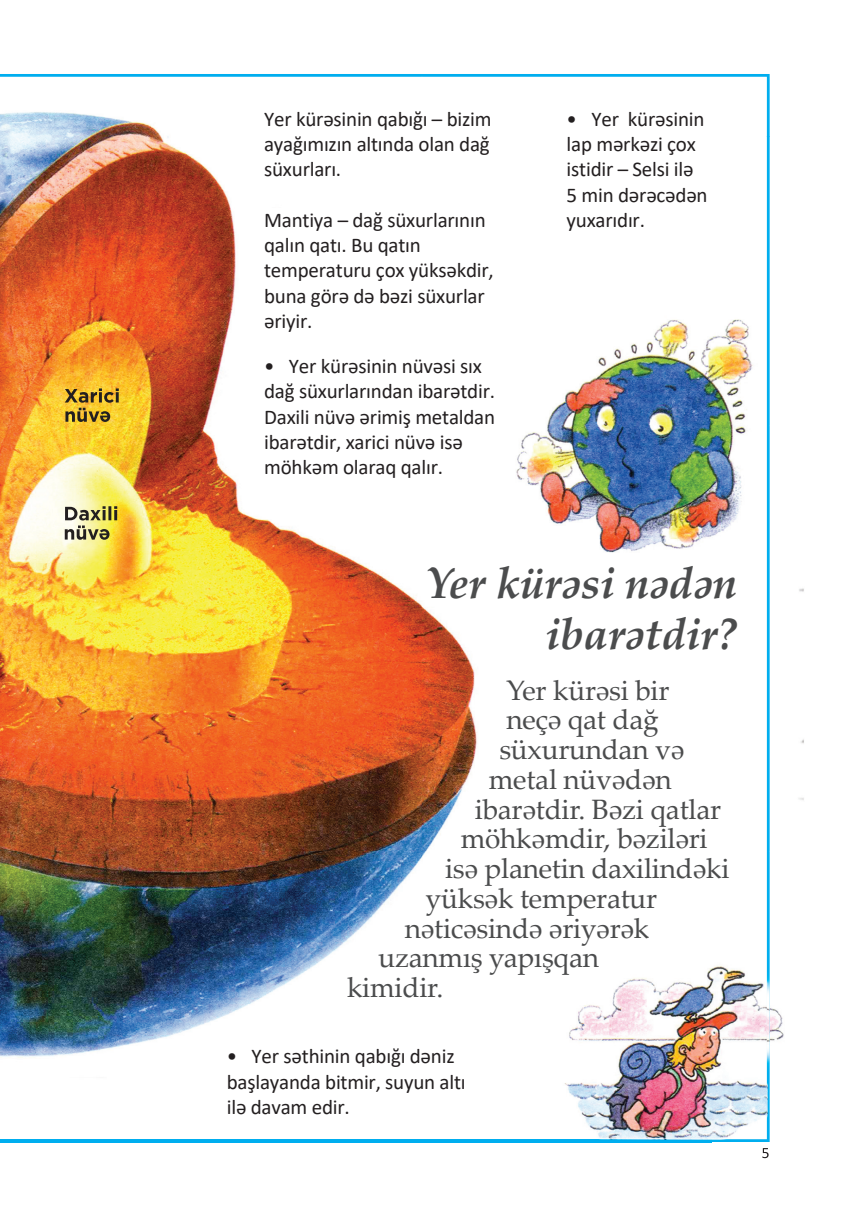
<style>
.page{position:relative;width:844px;height:1216px;background:#fff}
.page>*{position:absolute;margin:0;border:0;box-sizing:border-box;transform-origin:0 0}
.t1{font:italic 700 43.75px/50.8px "Palatino Linotype";color:#4b4c4d;text-align:right}
.t2{font:28px "Palatino Linotype";letter-spacing:-.01em;color:#4b4c4d}
.t3{font:21px/25.2px "Calibri";letter-spacing:-.01em;color:#231f20}
</style>
<div class="page">
<img style="left:0;top:74px;width:804px;height:1085px">
<img style="left:0;top:74px;width:769px;height:63px">
<img style="left:710px;top:136px;width:59px;height:1005px">
<img style="left:0;top:1139px;width:711px;height:2px">
<svg style="left:762px;top:1147px;width:6px;height:11px"></svg>
<svg style="left:65px;top:388px;width:54px;height:34px;background:#b4922b"></svg>
<svg style="left:65px;top:506px;width:52px;height:33px;background:#aea871"></svg>
<p class="t3" style="left:264px;top:106px;width:229px;text-align:justify">Yer kürəsinin qabığı – bizim ayağımızın altında olan dağ süxurları.</p>
<p class="t3" style="left:264px;top:207px;width:231px">Mantiya – dağ süxurlarının qalın qatı. Bu qatın temperaturu çox yüksəkdir, buna görə də bəzi süxurlar əriyir.</p>
<p class="t3" style="left:264px;top:353px;width:232px">• Yer kürəsinin nüvəsi sıx dağ süxurlarından ibarətdir.<br>Daxili nüvə ərimiş metaldan ibarətdir, xarici nüvə isə möhkəm olaraq qalır.</p>
<p class="t3" style="left:566px;top:106px;width:142px">• Yer kürəsinin lap mərkəzi çox istidir – Selsi ilə<br>5 min dərəcədən yuxarıdır.</p>
<h1 class="t1" style="left:425px;top:556px;width:313px">Yer kürəsi nədən ibarətdir?</h1>
<h2 class="t2" style="left:506px;top:670px;width:165px">Yer kürəsi bir</h2>
<h2 class="t2" style="left:506px;top:699px;width:154px">neçə qat dağ</h2>
<h2 class="t2" style="left:499px;top:729px;width:186px">süxurundan və</h2>
<h2 class="t2" style="left:488px;top:759px;width:184px">metal nüvədən</h2>
<h2 class="t2" style="left:474px;top:789px;width:248px">ibarətdir. Bəzi qatlar</h2>
<h2 class="t2" style="left:460px;top:818px;width:248px">möhkəmdir, bəziləri</h2>
<h2 class="t2" style="left:445px;top:848px;width:286px">isə planetin daxilindəki</h2>
<h2 class="t2" style="left:425px;top:878px;width:233px">yüksək temperatur</h2>
<h2 class="t2" style="left:404px;top:908px;width:246px">nəticəsində əriyərək</h2>
<h2 class="t2" style="left:378px;top:937px;width:222px">uzanmış yapışqan</h2>
<h2 class="t2" style="left:347px;top:967px;width:98px">kimidir.</h2>
<p class="t3" style="left:227px;top:1043px;width:240px">• Yer səthinin qabığı dəniz başlayanda bitmir, suyun altı ilə davam edir.</p>
</div>
